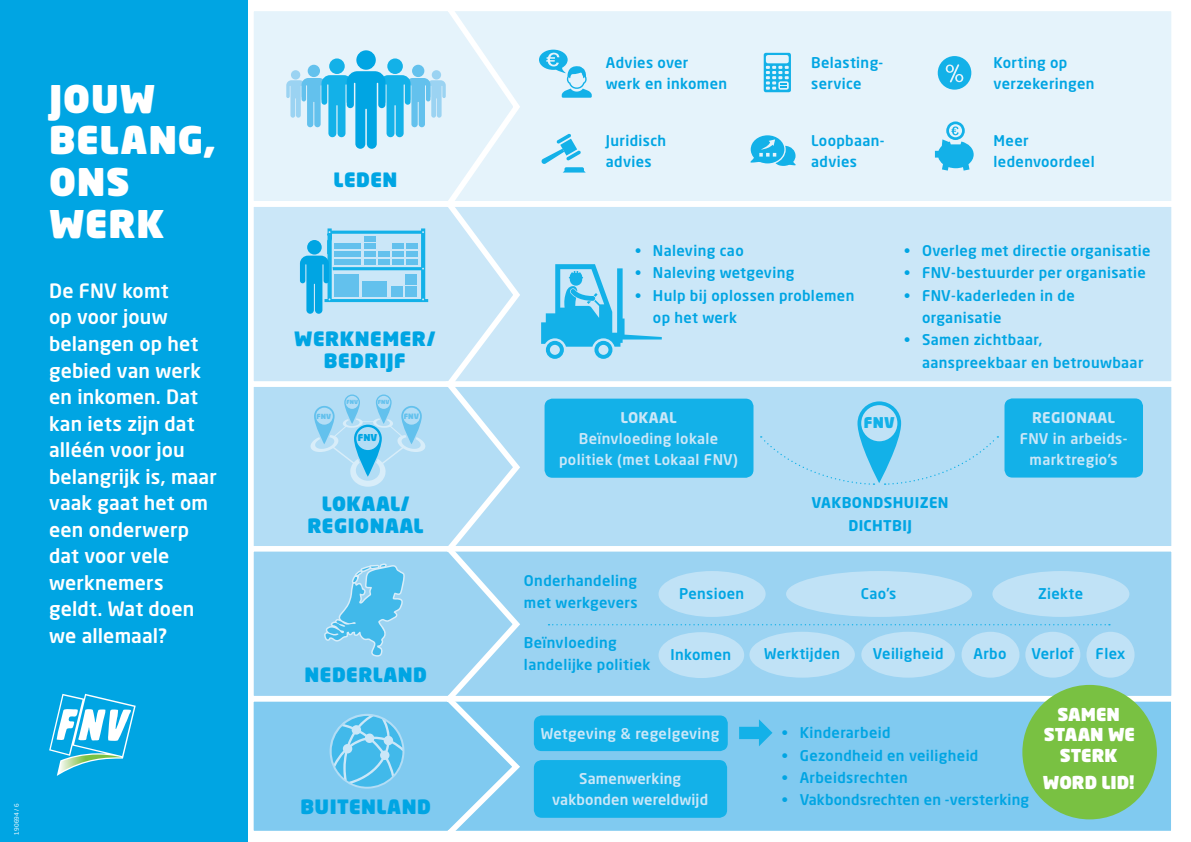
<style>
.page{position:relative;width:1191px;height:842px;background:#fff}
.page>*{position:absolute;margin:0;border:0;box-sizing:border-box;transform-origin:0 0}
.t1{font:900 37.7px/41.9px "Neo Sans Pro";letter-spacing:.02em;color:#fff}
.t2{font:500 19.5px/26.5px "Neo Sans Pro";letter-spacing:.005em;color:#fff}
.t3{font:900 19.5px/22.3px "Neo Sans Pro";letter-spacing:.025em;color:#00a5e3;text-align:center}
.t4{font:900 17.6px/20.1px "Neo Sans Pro";color:#fff;text-align:center}
.t5{font:500 14.7px/20.9px "Neo Sans Pro";letter-spacing:.025em;color:#00a5e3}
.t6{font:500 14.7px/20.9px "Neo Sans Pro";letter-spacing:.025em;color:#cbe7f8;text-align:center}
.t7{font:700 14.7px/22.3px "Neo Sans Pro";letter-spacing:.025em;color:#00a5e3;text-align:center}
.t8{font:700 14.7px "Neo Sans Pro";letter-spacing:.025em;color:#cbe7f8}
.t9{font:900 14.7px "Neo Sans Pro";color:#13b1e8}
.t10{font:900 9.4px "Neo Sans Pro";color:#00a5e3}
.t11{font:900 7.3px "Neo Sans Pro";color:#63c1ed}
.t12{font:900 7px "Neo Sans Pro";color:#63c1ed}
.t13{font:6px "Neo Sans Pro";letter-spacing:.04em;color:#fff}
.t14{font:900 5.6px "Neo Sans Pro";letter-spacing:.015em;color:#63c1ed}
</style>
<div class="page">
<div style="left:0;top:0;width:248px;height:842px;background:#00a5e3"></div>
<div style="left:448px;top:8px;width:726px;height:196px;background:#e5f3fb"></div>
<div style="left:446px;top:6px;width:730px;height:201px;border:6px solid #fff"></div>
<svg style="left:254px;top:6px;width:269px;height:193px"></svg>
<div style="left:448px;top:204px;width:726px;height:180px;background:#cbe7f8"></div>
<div style="left:446px;top:201px;width:730px;height:186px;border:6px solid #fff"></div>
<svg style="left:253px;top:199px;width:270px;height:180px"></svg>
<div style="left:448px;top:384px;width:726px;height:165px;background:#b3ddf5"></div>
<div style="left:446px;top:381px;width:730px;height:171px;border:6px solid #fff"></div>
<svg style="left:253px;top:379px;width:271px;height:164px"></svg>
<div style="left:448px;top:549px;width:726px;height:150px;background:#9bd3f2"></div>
<div style="left:446px;top:546px;width:730px;height:155px;border:6px solid #fff"></div>
<svg style="left:253px;top:543px;width:271px;height:86px"></svg>
<div style="left:448px;top:699px;width:725px;height:134px;background:#80caf0"></div>
<div style="left:445px;top:696px;width:731px;height:140px;border:6px solid #fff"></div>
<svg style="left:445px;top:694px;width:79px;height:142px"></svg>
<svg style="left:49px;top:694px;width:87px;height:82px"></svg>
<svg style="left:300px;top:228px;width:128px;height:86px;background:#82cff0"></svg>
<div style="left:307px;top:240px;width:15px;height:15px;background:#00a5e3;border-radius:50%"></div>
<div style="left:291px;top:70px;width:9px;height:10px;background:#b0dcf4;border-radius:50%"></div>
<div style="left:308px;top:65px;width:12px;height:12px;background:#63c1ed;border-radius:50%"></div>
<div style="left:329px;top:58px;width:16px;height:16px;background:#13b1e8;border-radius:50%"></div>
<div style="left:432px;top:70px;width:9px;height:10px;background:#b1dcf4;border-radius:50%"></div>
<div style="left:412px;top:65px;width:12px;height:12px;background:#63c1ed;border-radius:50%"></div>
<div style="left:387px;top:58px;width:16px;height:16px;background:#13b1e8;border-radius:50%"></div>
<div style="left:356px;top:50px;width:20px;height:20px;background:#00a5e3;border-radius:50%"></div>
<svg style="left:286px;top:71px;width:160px;height:78px;background:#7fd0f0"></svg>
<svg style="left:310px;top:394px;width:115px;height:93px;background:#a6d9f3"></svg>
<svg style="left:541px;top:264px;width:121px;height:95px"></svg>
<div style="left:544px;top:399px;width:209px;height:79px;background:#13b1e8;border-radius:8px"></div>
<div style="left:1004px;top:398px;width:139px;height:80px;background:#13b1e8;border-radius:8px"></div>
<div style="left:658px;top:571px;width:107px;height:46px;background:#c0e2f6;border-radius:50%"></div>
<div style="left:786px;top:571px;width:186px;height:46px;background:#c0e2f6;border-radius:50%"></div>
<div style="left:992px;top:571px;width:137px;height:46px;background:#c0e2f6;border-radius:50%"></div>
<div style="left:749px;top:632px;width:106px;height:46px;background:#c0e2f6;border-radius:50%"></div>
<div style="left:1025px;top:632px;width:55px;height:46px;background:#c0e2f6;border-radius:50%"></div>
<div style="left:861px;top:632px;width:94px;height:46px;background:#c0e2f6;border-radius:50%"></div>
<div style="left:961px;top:632px;width:58px;height:46px;background:#c0e2f6;border-radius:50%"></div>
<div style="left:658px;top:632px;width:86px;height:46px;background:#c0e2f6;border-radius:50%"></div>
<svg style="left:763px;top:53px;width:28px;height:39px"></svg>
<svg style="left:750px;top:135px;width:46px;height:31px"></svg>
<svg style="left:253px;top:549px;width:263px;height:284px"></svg>
<div style="left:1022px;top:685px;width:134px;height:134px;background:#79c142;border-radius:50%"></div>
<svg style="left:760px;top:401px;width:238px;height:84px"></svg>
<svg style="left:548px;top:624px;width:562px;height:1px"></svg>
<svg style="left:541px;top:134px;width:45px;height:39px"></svg>
<svg style="left:937px;top:56px;width:34px;height:34px"></svg>
<svg style="left:539px;top:50px;width:53px;height:48px"></svg>
<svg style="left:935px;top:121px;width:38px;height:50px"></svg>
<div style="left:1086px;top:632px;width:48px;height:46px;background:#c0e2f6;border-radius:50%"></div>
<div style="left:534px;top:715px;width:194px;height:36px;background:#13b1e8;border-radius:8px"></div>
<svg style="left:739px;top:719px;width:33px;height:27px"></svg>
<div style="left:534px;top:760px;width:193px;height:58px;background:#13b1e8;border-radius:8px"></div>
<h1 class="t1" style="left:49px;top:76px;width:168px">JOUW<br>BELANG,<br>ONS<br>WERK</h1>
<h2 class="t2" style="left:49px;top:277px;width:169px">De FNV komt<br>op voor jouw belangen op het gebied van werk en inkomen. Dat kan iets zijn dat alléén voor jou belangrijk is, maar vaak gaat het om een onderwerp dat voor vele werknemers geldt. Wat doen we allemaal?</h2>
<p class="t13" style="left:13px;top:835px;width:33px;rotate:-90deg">190694 / 6</p>
<h2 class="t3" style="left:333px;top:168px;width:65px">LEDEN</h2>
<h2 class="t3" style="left:294px;top:326px;width:143px">WERKNEMER/<br>BEDRIJF</h2>
<p class="t14" style="left:346px;top:398px;width:13px">FNV</p>
<p class="t14" style="left:378px;top:398px;width:13px">FNV</p>
<p class="t12" style="left:316px;top:411px;width:16px">FNV</p>
<p class="t11" style="left:404px;top:411px;width:17px">FNV</p>
<p class="t10" style="left:358px;top:432px;width:21px">FNV</p>
<h2 class="t3" style="left:307px;top:491px;width:118px">LOKAAL/<br>REGIONAAL</h2>
<h2 class="t3" style="left:304px;top:662px;width:124px">NEDERLAND</h2>
<h2 class="t3" style="left:300px;top:795px;width:132px">BUITENLAND</h2>
<p class="t5" style="left:606px;top:52px;width:123px">Advies over<br>werk en inkomen</p>
<p class="t5" style="left:606px;top:130px;width:62px">Juridisch advies</p>
<p class="t5" style="left:811px;top:52px;width:74px">Belasting&shy;service</p>
<p class="t5" style="left:811px;top:130px;width:75px">Loopbaan&shy;advies</p>
<p class="t5" style="left:993px;top:52px;width:102px">Korting op verzekeringen</p>
<p class="t5" style="left:993px;top:130px;width:102px">Meer ledenvoordeel</p>
<p class="t5" style="left:635px;top:240px;width:110px">• Naleving cao</p>
<p class="t5" style="left:635px;top:262px;width:161px">• Naleving wetgeving</p>
<p class="t5" style="left:653px;top:284px;width:203px;line-height:22.3px;text-indent:-18px">• Hulp bij oplossen problemen op het werk</p>
<p class="t5" style="left:904px;top:240px;width:248px">• Overleg met directie organisatie</p>
<p class="t5" style="left:904px;top:262px;width:243px">• FNV-bestuurder per organisatie</p>
<p class="t5" style="left:922px;top:284px;width:154px;line-height:22.3px;text-indent:-18px">• FNV-kaderleden in de organisatie</p>
<p class="t5" style="left:922px;top:329px;width:223px;line-height:22.3px;text-indent:-18px">• Samen zichtbaar, aanspreekbaar en betrouwbaar</p>
<p class="t8" style="left:620px;top:408px;width:58px">LOKAAL</p>
<p class="t6" style="left:559px;top:428px;width:180px">Beïnvloeding lokale politiek (met Lokaal FNV)</p>
<p class="t9" style="left:864px;top:412px;width:32px">FNV</p>
<p class="t8" style="left:1032px;top:408px;width:84px">REGIONAAL</p>
<p class="t6" style="left:1019px;top:427px;width:109px">FNV in arbeids&shy;marktregio’s</p>
<p class="t7" style="left:811px;top:491px;width:138px">VAKBONDSHUIZEN<br>DICHTBIJ</p>
<p class="t5" style="left:524px;top:569px;width:115px;line-height:22.3px">Onderhandeling met werkgevers</p>
<p class="t5" style="left:524px;top:631px;width:128px;line-height:22.3px">Beïnvloeding landelijke politiek</p>
<p class="t5" style="left:1095px;top:643px;width:31px">Flex</p>
<p class="t5" style="left:679px;top:582px;width:67px">Pensioen</p>
<p class="t5" style="left:860px;top:582px;width:37px">Cao’s</p>
<p class="t5" style="left:1038px;top:582px;width:47px">Ziekte</p>
<p class="t5" style="left:670px;top:643px;width:62px">Inkomen</p>
<p class="t5" style="left:764px;top:643px;width:77px">Werktijden</p>
<p class="t5" style="left:873px;top:643px;width:72px">Veiligheid</p>
<p class="t5" style="left:973px;top:643px;width:34px">Arbo</p>
<p class="t5" style="left:1031px;top:643px;width:44px">Verlof</p>
<p class="t6" style="left:541px;top:723px;width:180px">Wetgeving &amp; regelgeving</p>
<p class="t6" style="left:552px;top:768px;width:157px">Samenwerking vakbonden wereldwijd</p>
<p class="t5" style="left:782px;top:722px;width:110px">• Kinderarbeid</p>
<p class="t5" style="left:782px;top:744px;width:198px">• Gezondheid en veiligheid</p>
<p class="t5" style="left:782px;top:767px;width:127px">• Arbeidsrechten</p>
<p class="t5" style="left:782px;top:789px;width:248px">• Vakbondsrechten en -versterking</p>
<p class="t4" style="left:1043px;top:704px;width:93px">SAMEN<br>STAAN WE<br>STERK</p>
<p class="t4" style="left:1042px;top:772px;width:93px">WORD LID!</p>
</div>
